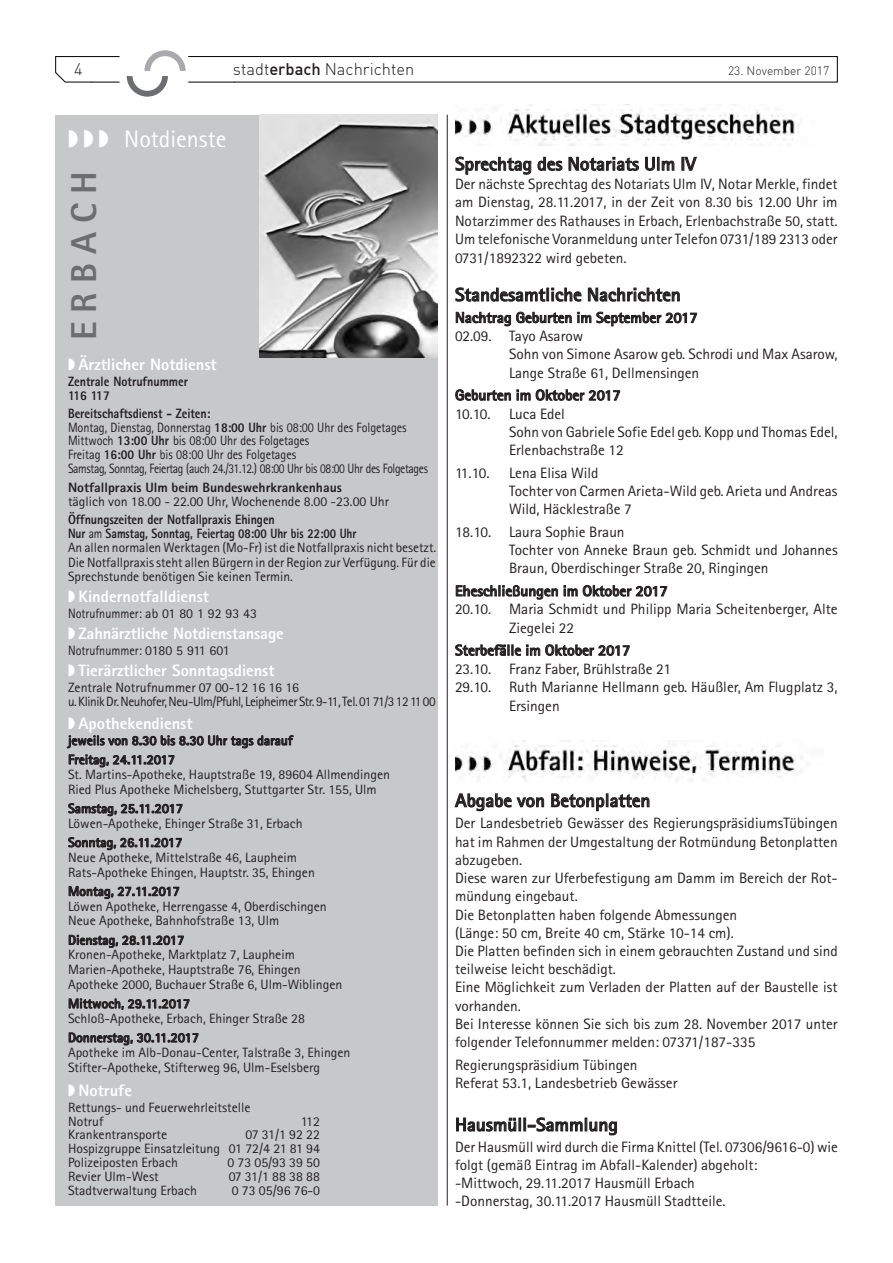
<style>
.page{position:relative;width:893px;height:1263px;background:#fff}
.page>*{position:absolute;margin:0;border:0;box-sizing:border-box;transform-origin:0 0}
.t1{font:800 36px "Rotis Sans Serif";letter-spacing:.25em;color:#6c6d70}
.t2{font:24px "Rotis Sans Serif Std";color:#fff}
.t3{font:700 18.75px "Rotis Sans Serif Std";color:#231f20}
.t4{font:800 16.5px "Rotis Sans Serif";color:#fff}
.t5{font:16.5px "DIN Light";color:#231f20}
.t6{font:15px/18.3px "Rotis Sans Serif Std";color:#231f20}
.t7{font:700 15px "Rotis Sans Serif Std";color:#231f20}
.t8{font:13.5px/14.9px "Rotis Sans Serif Std";color:#231f20}
.t9{font:13.5px/13.8px "Rotis Sans Serif Std";color:#231f20;scale:.9 1}
.t10{font:700 13.5px/19px "Rotis Sans Serif Std";color:#231f20}
.t11{font:800 13.5px/14.1px "Rotis Sans Serif";letter-spacing:-.005em;color:#231f20;scale:.9 1}
.t12{font:13.5px/14.4px "Rotis Sans Serif Std";letter-spacing:-.03em;color:#231f20}
.t13{font:800 13.5px "Rotis Sans Serif";letter-spacing:-.005em;color:#231f20}
.t14{font:12px "DIN Light";color:#231f20}
.s1{font-family:"DIN Medium Alternate Medium Alternate"}
.s2{font-family:"Rotis Sans Serif";font-weight:800}
.s3{font-family:"Rotis Sans Serif Std";font-weight:400}
</style>
<div class="page">
<svg style="left:55px;top:50px;width:783px;height:47px"></svg>
<img style="left:455px;top:104px;width:347px;height:42px">
<svg style="left:455px;top:157px;width:76px;height:18px"></svg>
<svg style="left:538px;top:157px;width:24px;height:14px"></svg>
<svg style="left:569px;top:157px;width:70px;height:14px"></svg>
<svg style="left:645px;top:157px;width:29px;height:14px"></svg>
<svg style="left:682px;top:157px;width:15px;height:14px"></svg>
<svg style="left:455px;top:287px;width:126px;height:14px"></svg>
<svg style="left:588px;top:288px;width:92px;height:13px"></svg>
<svg style="left:456px;top:312px;width:241px;height:14px"></svg>
<svg style="left:455px;top:389px;width:56px;height:12px"></svg>
<svg style="left:517px;top:390px;width:13px;height:10px"></svg>
<svg style="left:536px;top:389px;width:84px;height:12px"></svg>
<svg style="left:456px;top:585px;width:102px;height:14px"></svg>
<svg style="left:564px;top:585px;width:103px;height:11px"></svg>
<svg style="left:455px;top:644px;width:175px;height:12px"></svg>
<img style="left:455px;top:741px;width:348px;height:40px">
<svg style="left:455px;top:793px;width:89px;height:18px"></svg>
<svg style="left:551px;top:793px;width:98px;height:18px"></svg>
<svg style="left:456px;top:1117px;width:161px;height:18px"></svg>
<hr style="left:447px;top:115px;width:1px;height:1090px;background:#231f20">
<div style="left:55px;top:115px;width:383px;height:1090px;background:#c7c8ca"></div>
<img style="left:259px;top:115px;width:179px;height:243px">
<svg style="left:67px;top:735px;width:227px;height:13px"></svg>
<svg style="left:69px;top:754px;width:106px;height:13px"></svg>
<svg style="left:68px;top:803px;width:115px;height:13px"></svg>
<svg style="left:68px;top:837px;width:114px;height:13px"></svg>
<svg style="left:69px;top:886px;width:110px;height:13px"></svg>
<svg style="left:69px;top:935px;width:115px;height:13px"></svg>
<svg style="left:69px;top:998px;width:121px;height:12px"></svg>
<svg style="left:69px;top:1032px;width:130px;height:13px"></svg>
<p class="t5" style="left:74px;top:59px;width:10px">4</p>
<p class="t5" style="left:233px;top:59px;width:183px">stadt<span class="s1">erbach</span> Nachrichten</p>
<p class="t14" style="left:728px;top:64px;width:103px">23. November 2017</p>
<h2 class="t2" style="left:68px;top:125px;width:160px">◗ ◗ ◗ Notdienste</h2>
<h1 class="t1" style="left:61px;top:340px;width:170px;rotate:-90deg">ERBACH</h1>
<p class="t4" style="left:68px;top:353px;width:150px">◗ Ärztlicher Notdienst</p>
<p class="t11" style="left:68px;top:374px;width:135px">Zentrale Notrufnummer<br>116 117</p>
<p class="t11" style="left:68px;top:406px;width:160px">Bereitschaftsdienst - Zeiten:</p>
<p class="t9" style="left:68px;top:420px;width:401px">Montag, Dienstag, Donnerstag <span class="s2">18:00 Uhr</span> bis 08:00 Uhr des Folgetages Mittwoch <span class="s2">13:00 Uhr</span> bis 08:00 Uhr des Folgetages<br>Freitag <span class="s2">16:00 Uhr</span> bis 08:00 Uhr des Folgetages<br>Samstag, Sonntag, Feiertag (auch 24./31.12.) 08:00 Uhr bis 08:00 Uhr des Folgetages</p>
<p class="t13" style="left:68px;top:478px;width:275px">Notfallpraxis Ulm beim Bundeswehrkrankenhaus</p>
<p class="t8" style="left:68px;top:494px;width:323px">täglich von 18.00 - 22.00 Uhr, Wochenende 8.00 -23.00 Uhr</p>
<p class="t11" style="left:68px;top:512px;width:322px">Öffnungszeiten der Notfallpraxis Ehingen<br>Nur <span class="s3">am</span> Samstag, Sonntag, Feiertag 08:00 Uhr bis 22:00 Uhr</p>
<p class="t8" style="left:68px;top:540px;width:370px;line-height:14.4px;text-align:justify">An allen normalen Werktagen (Mo-Fr) ist die Notfallpraxis nicht besetzt.<br>Die Notfallpraxis steht allen Bürgern in der Region zur Verfügung. Für die Sprechstunde benötigen Sie keinen Termin.</p>
<p class="t4" style="left:68px;top:586px;width:142px">◗ Kindernotfalldienst</p>
<p class="t9" style="left:68px;top:606px;width:212px">Notrufnummer: ab 01 80 1 92 93 43</p>
<p class="t4" style="left:68px;top:623px;width:217px">◗ Zahnärztliche Notdienstansage</p>
<p class="t9" style="left:68px;top:643px;width:181px">Notrufnummer: 0180 5 911 601</p>
<p class="t4" style="left:68px;top:660px;width:208px">◗ Tierärztlicher Sonntagsdienst</p>
<p class="t12" style="left:68px;top:680px;width:369px">Zentrale Notrufnummer 07 00-12 16 16 16<br>u. Klinik Dr. Neuhofer, Neu-Ulm/Pfuhl, Leipheimer Str. 9-11, Tel. 01 71/3 12 11 00</p>
<p class="t4" style="left:68px;top:713px;width:126px">◗ Apothekendienst</p>
<p class="t10" style="left:68px;top:731px;width:226px">jeweils von 8.30 bis 8.30 Uhr tags darauf<br>Freitag, 24.11.2017</p>
<p class="t8" style="left:68px;top:767px;width:323px">St. Martins-Apotheke, Hauptstraße 19, 89604 Allmendingen<br>Ried Plus Apotheke Michelsberg, Stuttgarter Str. 155, Ulm</p>
<p class="t10" style="left:68px;top:799px;width:117px">Samstag, 25.11.2017</p>
<p class="t8" style="left:68px;top:816px;width:236px">Löwen-Apotheke, Ehinger Straße 31, Erbach</p>
<p class="t10" style="left:68px;top:832px;width:116px">Sonntag, 26.11.2017</p>
<p class="t8" style="left:68px;top:850px;width:248px">Neue Apotheke, Mittelstraße 46, Laupheim<br>Rats-Apotheke Ehingen, Hauptstr. 35, Ehingen</p>
<p class="t10" style="left:68px;top:881px;width:113px">Montag, 27.11.2017</p>
<p class="t8" style="left:68px;top:898px;width:260px">Löwen Apotheke, Herrengasse 4, Oberdischingen<br>Neue Apotheke, Bahnhofstraße 13, Ulm</p>
<p class="t10" style="left:68px;top:930px;width:118px">Dienstag, 28.11.2017</p>
<p class="t8" style="left:68px;top:947px;width:276px">Kronen-Apotheke, Marktplatz 7, Laupheim<br>Marien-Apotheke, Hauptstraße 76, Ehingen<br>Apotheke 2000, Buchauer Straße 6, Ulm-Wiblingen</p>
<p class="t10" style="left:68px;top:994px;width:124px">Mittwoch, 29.11.2017</p>
<p class="t8" style="left:68px;top:1011px;width:238px">Schloß-Apotheke, Erbach, Ehinger Straße 28</p>
<p class="t10" style="left:68px;top:1028px;width:133px">Donnerstag, 30.11.2017</p>
<p class="t8" style="left:68px;top:1045px;width:284px">Apotheke im Alb-Donau-Center, Talstraße 3, Ehingen<br>Stifter-Apotheke, Stifterweg 96, Ulm-Eselsberg</p>
<p class="t4" style="left:68px;top:1080px;width:66px">◗ Notrufe</p>
<p class="t8" style="left:68px;top:1100px;width:184px;line-height:13.8px">Rettungs- und Feuerwehrleitstelle<br>Notruf</p>
<p class="t8" style="left:301px;top:1113px;width:21px">112</p>
<p class="t8" style="left:68px;top:1128px;width:253px;line-height:13.8px;text-align:justify;text-indent:178px">07 31/1 92 22<br>Hospizgruppe Einsatzleitung 01 72/4 21 81 94<br>Polizeiposten Erbach</p>
<p class="t8" style="left:68px;top:1127px;width:101px">Krankentransporte</p>
<p class="t8" style="left:227px;top:1155px;width:94px">0 73 05/93 39 50</p>
<p class="t8" style="left:68px;top:1169px;width:92px">Revier Ulm-West</p>
<p class="t8" style="left:229px;top:1169px;width:93px">07 31/1 88 38 88</p>
<p class="t8" style="left:68px;top:1183px;width:130px">Stadtverwaltung Erbach</p>
<p class="t8" style="left:232px;top:1183px;width:90px">0 73 05/96 76-0</p>
<p class="t3" style="left:455px;top:152px;width:242px">Sprechtag des Notariats Ulm IV</p>
<p class="t6" style="left:455px;top:174px;width:384px;text-align:justify">Der nächste Sprechtag des Notariats Ulm IV, Notar Merkle, findet am Dienstag, 28.11.2017, in der Zeit von 8.30 bis 12.00 Uhr im Notarzimmer des Rathauses in Erbach, Erlenbachstraße 50, statt.<br>Um telefonische Voranmeldung unter Telefon 0731/189 2313 oder 0731/1892322 wird gebeten.</p>
<p class="t3" style="left:455px;top:283px;width:227px">Standesamtliche Nachrichten</p>
<p class="t7" style="left:455px;top:308px;width:244px">Nachtrag Geburten im September 2017</p>
<p class="t6" style="left:509px;top:327px;width:330px;text-indent:-54px">02.09. Tayo Asarow<br>Sohn von Simone Asarow geb. Schrodi und Max Asarow,<br>Lange Straße 61, Dellmensingen</p>
<p class="t7" style="left:455px;top:386px;width:167px">Geburten im Oktober 2017</p>
<p class="t6" style="left:509px;top:404px;width:330px;text-indent:-54px">10.10. Luca Edel<br>Sohn von Gabriele Sofie Edel geb. Kopp und Thomas Edel,<br>Erlenbachstraße 12</p>
<p class="t6" style="left:455px;top:463px;width:36px">11.10.</p>
<p class="t6" style="left:509px;top:463px;width:330px">Lena Elisa Wild<br>Tochter von Carmen Arieta-Wild geb. Arieta und Andreas<br>Wild, Häcklestraße 7</p>
<p class="t6" style="left:509px;top:522px;width:330px;text-indent:-54px">18.10. Laura Sophie Braun<br>Tochter von Anneke Braun geb. Schmidt und Johannes<br>Braun, Oberdischinger Straße 20, Ringingen</p>
<p class="t7" style="left:455px;top:581px;width:214px">Eheschließungen im Oktober 2017</p>
<p class="t6" style="left:509px;top:600px;width:330px;text-indent:-54px">20.10. Maria Schmidt und Philipp Maria Scheitenberger, Alte<br>Ziegelei 22</p>
<p class="t7" style="left:455px;top:641px;width:177px">Sterbefälle im Oktober 2017</p>
<p class="t6" style="left:455px;top:659px;width:217px">23.10. Franz Faber, Brühlstraße 21</p>
<p class="t6" style="left:455px;top:678px;width:384px">29.10. Ruth Marianne Hellmann geb. Häußler, Am Flugplatz 3,</p>
<p class="t6" style="left:509px;top:696px;width:52px">Ersingen</p>
<p class="t3" style="left:455px;top:788px;width:197px">Abgabe von Betonplatten</p>
<p class="t6" style="left:455px;top:814px;width:384px">Der Landesbetrieb Gewässer des RegierungspräsidiumsTübingen hat im Rahmen der Umgestaltung der Rotmündung Betonplatten abzugeben.<br>Diese waren zur Uferbefestigung am Damm im Bereich der Rot&shy;mündung eingebaut.<br>Die Betonplatten haben folgende Abmessungen<br>(Länge: 50 cm, Breite 40 cm, Stärke 10-14 cm).<br>Die Platten befinden sich in einem gebrauchten Zustand und sind teilweise leicht beschädigt.<br>Eine Möglichkeit zum Verladen der Platten auf der Baustelle ist vorhanden.<br>Bei Interesse können Sie sich bis zum 28. November 2017 unter folgender Telefonnummer melden: 07371/187-335</p>
<p class="t6" style="left:455px;top:1055px;width:224px">Regierungspräsidium Tübingen<br>Referat 53.1, Landesbetrieb Gewässer</p>
<p class="t3" style="left:455px;top:1113px;width:164px">Hausmüll-Sammlung</p>
<p class="t6" style="left:455px;top:1138px;width:385px">Der Hausmüll wird durch die Firma Knittel (Tel. 07306/9616-0) wie folgt (gemäß Eintrag im Abfall-Kalender) abgeholt:<br>-Mittwoch, 29.11.2017 Hausmüll Erbach<br>-Donnerstag, 30.11.2017 Hausmüll Stadtteile.</p>
</div>
